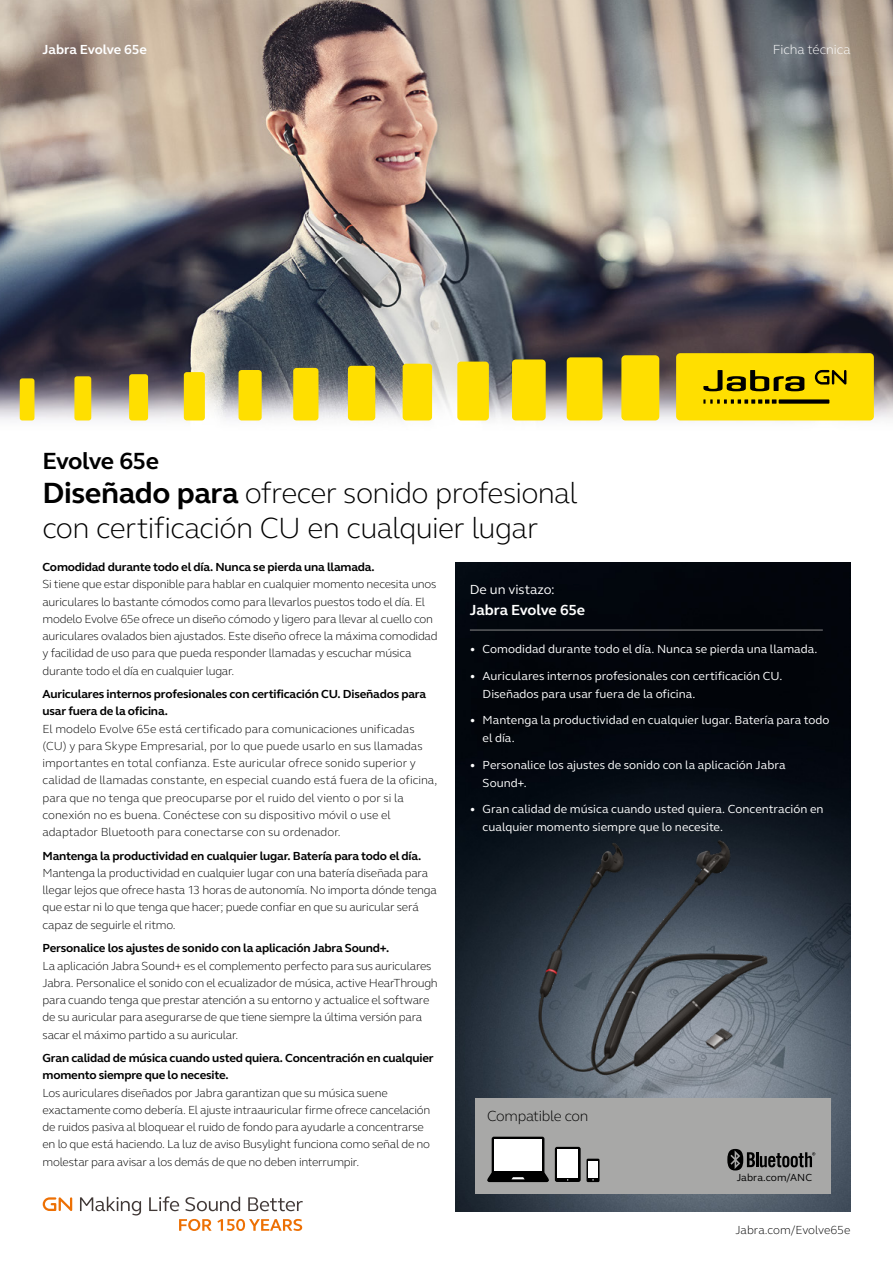
<style>
.page{position:relative;width:893px;height:1263px;background:#fff}
.page>*{position:absolute;margin:0;border:0;box-sizing:border-box;transform-origin:0 0}
.t1{font:300 30px/34.5px "FS Elliot Pro";letter-spacing:-.02em;color:#000}
.t2{font:700 24px "FS Elliot Pro";letter-spacing:-.03em;color:#000}
.t3{font:700 15px "FS Elliot Pro";letter-spacing:-.01em;color:#fff}
.t4{font:300 15px "FS Elliot Pro";letter-spacing:-.02em;color:#000}
.t5{font:700 13.5px "FS Elliot Pro";letter-spacing:-.01em;color:#fff}
.t6{font:13.5px "FS Elliot Pro";letter-spacing:-.005em;color:#fff}
.t7{font:300 13.5px "FS Elliot Pro";letter-spacing:-.005em;color:#fff}
.t8{font:300 12px/17.2px "FS Elliot Pro";letter-spacing:-.015em;color:#000}
.t9{font:12px/18px "FS Elliot Pro";color:#fff}
.t10{font:700 12px/17.2px "FS Elliot Pro";letter-spacing:-.015em;color:#000}
.t11{font:10.5px "FS Elliot Pro";letter-spacing:.005em;color:#000}
.s1{font-weight:700}
</style>
<div class="page">
<img style="left:0;top:0;width:893px;height:1229px">
<img style="left:455px;top:562px;width:395px;height:650px">
<hr style="left:470px;top:630px;width:353px;height:1px;background:#878787">
<svg style="left:43px;top:1197px;width:29px;height:14px"></svg>
<svg style="left:80px;top:1197px;width:61px;height:18px"></svg>
<svg style="left:149px;top:1196px;width:30px;height:15px"></svg>
<svg style="left:185px;top:1197px;width:55px;height:14px"></svg>
<svg style="left:248px;top:1197px;width:55px;height:14px"></svg>
<svg style="left:179px;top:1219px;width:123px;height:12px"></svg>
<div style="left:20px;top:378px;width:14px;height:42px;background:#ffdf00;border-radius:3px"></div>
<div style="left:74px;top:376px;width:17px;height:44px;background:#ffdf00;border-radius:3px"></div>
<div style="left:129px;top:374px;width:19px;height:46px;background:#ffdf00;border-radius:3px"></div>
<div style="left:184px;top:372px;width:21px;height:48px;background:#ffdf00;border-radius:3px"></div>
<div style="left:239px;top:370px;width:23px;height:50px;background:#ffdf00;border-radius:3px"></div>
<div style="left:293px;top:368px;width:25px;height:52px;background:#ffdf00;border-radius:3px"></div>
<div style="left:348px;top:366px;width:27px;height:54px;background:#ffdf00;border-radius:3px"></div>
<div style="left:403px;top:364px;width:29px;height:56px;background:#ffdf00;border-radius:4px"></div>
<div style="left:457px;top:362px;width:32px;height:58px;background:#ffdf00;border-radius:4px"></div>
<div style="left:512px;top:359px;width:34px;height:61px;background:#ffdf00;border-radius:4px"></div>
<div style="left:567px;top:357px;width:35px;height:63px;background:#ffdf00;border-radius:4px"></div>
<div style="left:621px;top:355px;width:38px;height:65px;background:#ffdf00;border-radius:4px"></div>
<div style="left:676px;top:353px;width:198px;height:67px;background:#ffdf00;border-radius:4px"></div>
<svg style="left:703px;top:370px;width:101px;height:21px"></svg>
<svg style="left:703px;top:399px;width:73px;height:5px"></svg>
<div style="left:779px;top:399px;width:50px;height:5px;background:#000"></div>
<svg style="left:815px;top:370px;width:31px;height:15px"></svg>
<img style="left:500px;top:830px;width:305px;height:268px">
<div style="left:475px;top:1098px;width:356px;height:96px;background:#a8a8a7"></div>
<svg style="left:587px;top:1159px;width:12px;height:23px"></svg>
<div style="left:588px;top:1162px;width:10px;height:16px;background:#fff"></div>
<div style="left:492px;top:1137px;width:52px;height:38px;background:#000;border-radius:2px"></div>
<div style="left:494px;top:1139px;width:48px;height:32px;background:#fff"></div>
<svg style="left:487px;top:1172px;width:62px;height:10px"></svg>
<svg style="left:555px;top:1147px;width:26px;height:35px"></svg>
<div style="left:558px;top:1150px;width:20px;height:28px;background:#fff"></div>
<svg style="left:727px;top:1149px;width:88px;height:21px"></svg>
<p class="t5" style="left:43px;top:40px;width:106px">Jabra Evolve 65e</p>
<p class="t7" style="left:773px;top:40px;width:79px">Ficha técnica</p>
<h2 class="t2" style="left:43px;top:445px;width:118px">Evolve 65e</h2>
<h1 class="t1" style="left:43px;top:475px;width:537px"><span class="s1">Diseñado para</span> ofrecer sonido profesional con certificación CU en cualquier lugar</h1>
<p class="t10" style="left:43px;top:558px;width:334px">Comodidad durante todo el día. Nunca se pierda una llamada.</p>
<p class="t8" style="left:43px;top:575px;width:397px">Si tiene que estar disponible para hablar en cualquier momento necesita unos auriculares lo bastante cómodos como para llevarlos puestos todo el día. El modelo Evolve 65e ofrece un diseño cómodo y ligero para llevar al cuello con auriculares ovalados bien ajustados. Este diseño ofrece la máxima comodidad y facilidad de uso para que pueda responder llamadas y escuchar música durante todo el día en cualquier lugar.</p>
<p class="t10" style="left:43px;top:685px;width:385px">Auriculares internos profesionales con certificación CU. Diseñados para usar fuera de la oficina.</p>
<p class="t8" style="left:43px;top:719px;width:396px">El modelo Evolve 65e está certificado para comunicaciones unificadas (CU) y para Skype Empresarial, por lo que puede usarlo en sus llamadas importantes en total confianza. Este auricular ofrece sonido superior y calidad de llamadas constante, en especial cuando está fuera de la oficina, para que no tenga que preocuparse por el ruido del viento o por si la conexión no es buena. Conéctese con su dispositivo móvil o use el adaptador Bluetooth para conectarse con su ordenador.</p>
<p class="t10" style="left:43px;top:847px;width:380px">Mantenga la productividad en cualquier lugar. Batería para todo el día.</p>
<p class="t8" style="left:43px;top:864px;width:396px">Mantenga la productividad en cualquier lugar con una batería diseñada para llegar lejos que ofrece hasta 13 horas de autonomía. No importa dónde tenga que estar ni lo que tenga que hacer; puede confiar en que su auricular será capaz de seguirle el ritmo.</p>
<p class="t10" style="left:43px;top:939px;width:348px">Personalice los ajustes de sonido con la aplicación Jabra Sound+.</p>
<p class="t8" style="left:43px;top:956px;width:397px">La aplicación Jabra Sound+ es el complemento perfecto para sus auriculares Jabra. Personalice el sonido con el ecualizador de música, active HearThrough para cuando tenga que prestar atención a su entorno y actualice el software de su auricular para asegurarse de que tiene siempre la última versión para sacar el máximo partido a su auricular.</p>
<p class="t10" style="left:43px;top:1049px;width:393px">Gran calidad de música cuando usted quiera. Concentración en cualquier momento siempre que lo necesite.</p>
<p class="t8" style="left:43px;top:1084px;width:389px">Los auriculares diseñados por Jabra garantizan que su música suene exactamente como debería. El ajuste intraauricular firme ofrece cancelación de ruidos pasiva al bloquear el ruido de fondo para ayudarle a concentrarse en lo que está haciendo. La luz de aviso Busylight funciona como señal de no molestar para avisar a los demás de que no deben interrumpir.</p>
<p class="t6" style="left:470px;top:581px;width:86px">De un vistazo:</p>
<p class="t3" style="left:470px;top:600px;width:117px">Jabra Evolve 65e</p>
<p class="t9" style="left:470px;top:640px;width:349px">• Comodidad durante todo el día. Nunca se pierda una llamada.</p>
<p class="t9" style="left:483px;top:666px;width:301px;text-indent:-13px">• Auriculares internos profesionales con certificación CU.<br>Diseñados para usar fuera de la oficina.</p>
<p class="t9" style="left:483px;top:711px;width:348px;text-indent:-13px">• Mantenga la productividad en cualquier lugar. Batería para todo el día.</p>
<p class="t9" style="left:483px;top:755px;width:304px;text-indent:-13px">• Personalice los ajustes de sonido con la aplicación Jabra<br>Sound+.</p>
<p class="t9" style="left:483px;top:800px;width:342px;text-indent:-13px">• Gran calidad de música cuando usted quiera. Concentración en cualquier momento siempre que lo necesite.</p>
<p class="t4" style="left:487px;top:1106px;width:103px">Compatible con</p>
<p class="t11" style="left:737px;top:1170px;width:77px">Jabra.com/ANC</p>
<p class="t8" style="left:735px;top:1220px;width:117px">Jabra.com/Evolve65e</p>
</div>
